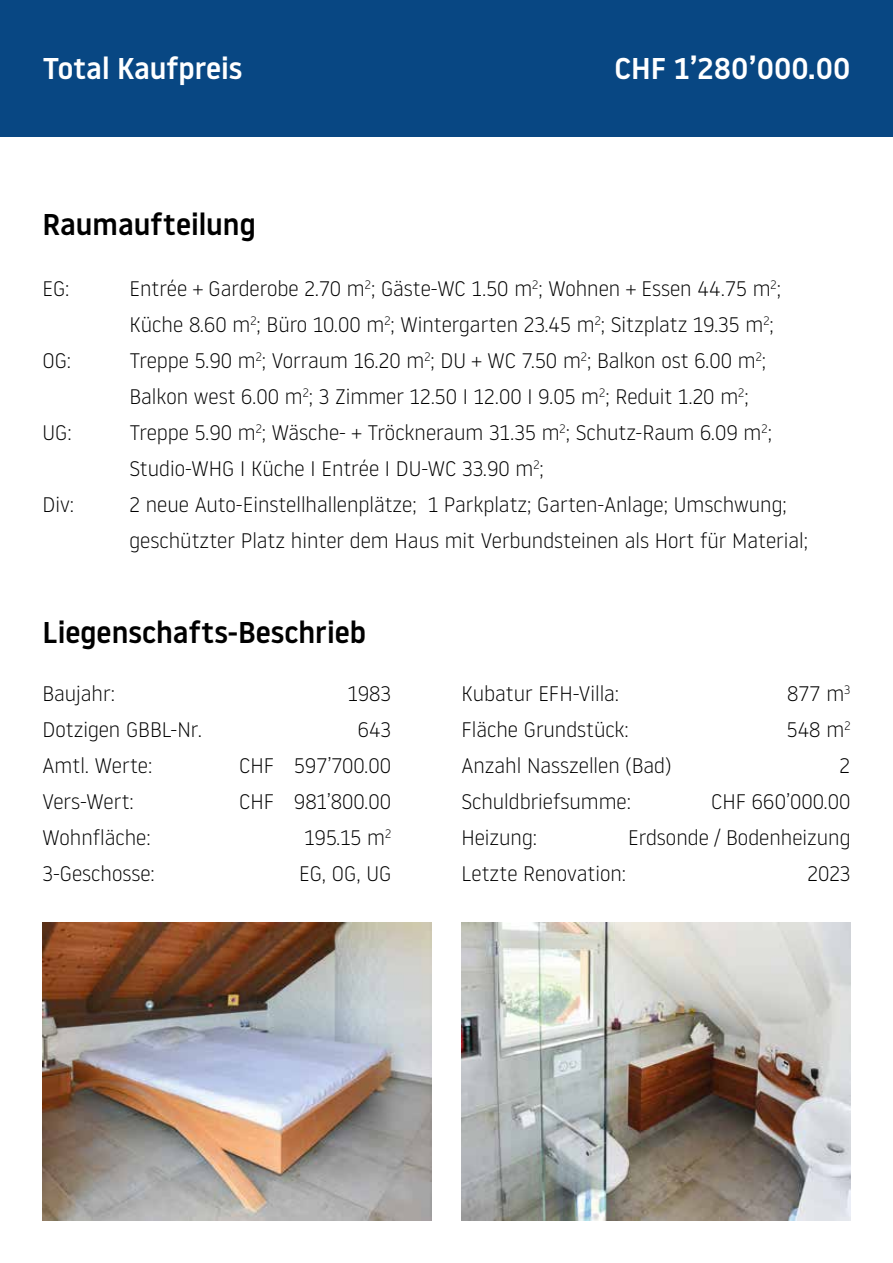
<style>
.page{position:relative;width:893px;height:1263px;background:#fff}
.page>*{position:absolute;margin:0;border:0;box-sizing:border-box;transform-origin:0 0}
.t1{font:500 30px "Noway";color:#000}
.t2{font:500 30px "Noway";color:#fff}
.t3{font:300 21px/36px "Noway";color:#000}
</style>
<div class="page">
<div style="left:0;top:0;width:893px;height:136px;background:#084783"></div>
<img style="left:43px;top:923px;width:389px;height:297px">
<img style="left:461px;top:923px;width:389px;height:297px">
<h1 class="t2" style="left:43px;top:48px;width:201px">Total Kaufpreis</h1>
<h1 class="t2" style="left:614px;top:48px;width:237px">CHF 1’280’000.00</h1>
<h1 class="t1" style="left:43px;top:204px;width:215px">Raumaufteilung</h1>
<p class="t3" style="left:43px;top:269px;width:28px">EG:</p>
<p class="t3" style="left:130px;top:269px;width:653px">Entrée + Garderobe 2.70 m<sup>2</sup>; Gäste-WC 1.50 m<sup>2</sup>; Wohnen + Essen 44.75 m<sup>2</sup>;<br>Küche 8.60 m<sup>2</sup>; Büro 10.00 m<sup>2</sup>; Wintergarten 23.45 m<sup>2</sup>; Sitzplatz 19.35 m<sup>2</sup>;</p>
<p class="t3" style="left:43px;top:341px;width:30px">OG:</p>
<p class="t3" style="left:130px;top:341px;width:638px">Treppe 5.90 m<sup>2</sup>; Vorraum 16.20 m<sup>2</sup>; DU + WC 7.50 m<sup>2</sup>; Balkon ost 6.00 m<sup>2</sup>;<br>Balkon west 6.00 m<sup>2</sup>; 3 Zimmer 12.50 I 12.00 I 9.05 m<sup>2</sup>; Reduit 1.20 m<sup>2</sup>;</p>
<p class="t3" style="left:43px;top:413px;width:31px">UG:</p>
<p class="t3" style="left:130px;top:413px;width:644px">Treppe 5.90 m<sup>2</sup>; Wäsche- + Tröckneraum 31.35 m<sup>2</sup>; Schutz-Raum 6.09 m<sup>2</sup>;<br>Studio-WHG I Küche I Entrée I DU-WC 33.90 m<sup>2</sup>;</p>
<p class="t3" style="left:43px;top:485px;width:33px">Div:</p>
<p class="t3" style="left:130px;top:485px;width:680px">2 neue Auto-Einstellhallenplätze; 1 Parkplatz; Garten-Anlage; Umschwung; geschützter Platz hinter dem Haus mit Verbundsteinen als Hort für Material;</p>
<h1 class="t1" style="left:43px;top:611px;width:325px">Liegenschafts-Beschrieb</h1>
<p class="t3" style="left:43px;top:674px;width:74px">Baujahr:</p>
<p class="t3" style="left:348px;top:674px;width:45px">1983</p>
<p class="t3" style="left:43px;top:710px;width:161px">Dotzigen GBBL-Nr.</p>
<p class="t3" style="left:358px;top:710px;width:35px">643</p>
<p class="t3" style="left:43px;top:746px;width:111px">Amtl. Werte:</p>
<p class="t3" style="left:239px;top:746px;width:154px">CHF 597’700.00</p>
<p class="t3" style="left:43px;top:782px;width:93px">Vers-Wert:</p>
<p class="t3" style="left:239px;top:782px;width:154px">CHF 981’800.00</p>
<p class="t3" style="left:43px;top:818px;width:110px">Wohnfläche:</p>
<p class="t3" style="left:305px;top:818px;width:88px">195.15 m<sup>2</sup></p>
<p class="t3" style="left:43px;top:854px;width:114px">3-Geschosse:</p>
<p class="t3" style="left:299px;top:854px;width:94px">EG, OG, UG</p>
<p class="t3" style="left:461px;top:674px;width:159px">Kubatur EFH-Villa:</p>
<p class="t3" style="left:787px;top:674px;width:65px">877 m<sup>3</sup></p>
<p class="t3" style="left:461px;top:710px;width:169px">Fläche Grundstück:</p>
<p class="t3" style="left:787px;top:710px;width:65px">548 m<sup>2</sup></p>
<p class="t3" style="left:461px;top:746px;width:212px">Anzahl Nasszellen (Bad)</p>
<p class="t3" style="left:839px;top:746px;width:12px">2</p>
<p class="t3" style="left:461px;top:782px;width:171px">Schuldbriefsumme:</p>
<p class="t3" style="left:711px;top:782px;width:141px">CHF 660’000.00</p>
<p class="t3" style="left:461px;top:818px;width:77px">Heizung:</p>
<p class="t3" style="left:628px;top:818px;width:224px">Erdsonde / Bodenheizung</p>
<p class="t3" style="left:461px;top:854px;width:166px">Letzte Renovation:</p>
<p class="t3" style="left:807px;top:854px;width:44px">2023</p>
</div>
